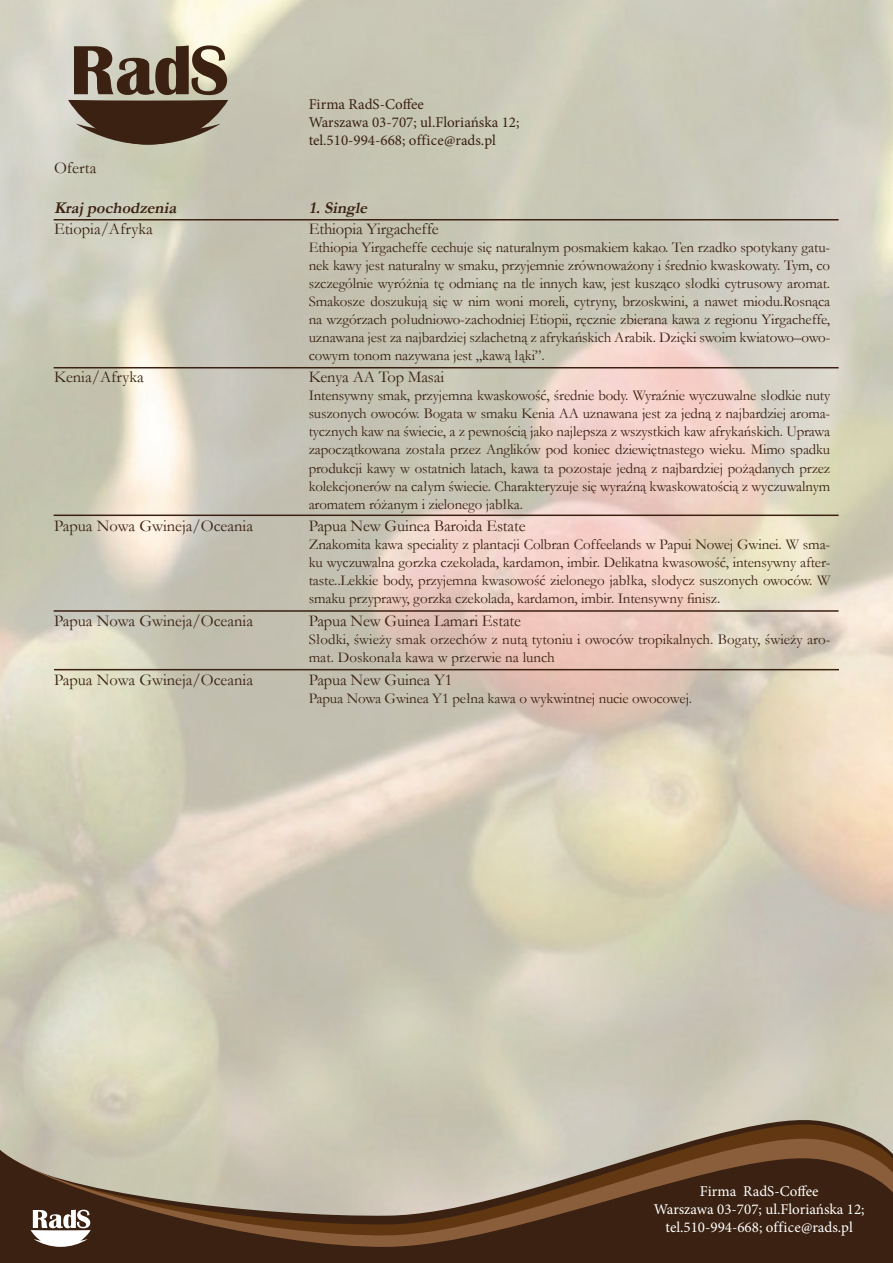
<style>
.page{position:relative;width:893px;height:1263px;background:#fff}
.page>*{position:absolute;margin:0;border:0;box-sizing:border-box;transform-origin:0 0}
.t1{font:16.5px "Garamond";letter-spacing:-.01em;color:#3a2111}
.t2{font:italic 700 16.5px "Garamond";color:#3a2111}
.t3{font:15px/18px "Garamond";letter-spacing:-.01em;color:#3a2111;text-align:justify}
.t4{font:15px/18px "Minion Pro";color:#fff;text-align:center}
.t5{font:15px/18px "Minion Pro";color:#3a2111}
</style>
<div class="page">
<img style="left:0;top:0;width:893px;height:1107px">
<svg style="left:68px;top:45px;width:160px;height:100px;background:#766757"></svg>
<svg style="left:0;top:1107px;width:893px;height:4px;background:#cecab7"></svg>
<svg style="left:0;top:1111px;width:893px;height:14px;background:#cac6b3"></svg>
<svg style="left:0;top:1125px;width:893px;height:20px;background:#b9af9a"></svg>
<svg style="left:0;top:1145px;width:893px;height:118px;background:#725c48"></svg>
<svg style="left:31px;top:1210px;width:60px;height:37px"></svg>
<hr style="left:54px;top:367px;width:785px;height:1px;background:#3a2111">
<hr style="left:54px;top:219px;width:785px;height:1px;background:#3a2111">
<hr style="left:54px;top:514px;width:785px;height:2px;background:#3a2111">
<hr style="left:54px;top:610px;width:785px;height:2px;background:#3a2111">
<hr style="left:54px;top:669px;width:785px;height:1px;background:#3a2111">
<p class="t5" style="left:309px;top:96px;width:212px">Firma RadS-Coffee<br>Warszawa 03-707; ul.Floriańska 12; tel.510-994-668; office@rads.pl</p>
<p class="t1" style="left:54px;top:157px;width:44px">Oferta</p>
<p class="t2" style="left:54px;top:196px;width:128px">Krajpochodzenia</p>
<p class="t2" style="left:309px;top:196px;width:63px">1.Single</p>
<p class="t1" style="left:54px;top:217px;width:100px">Etiopia/Afryka</p>
<p class="t1" style="left:54px;top:366px;width:91px">Kenia/Afryka</p>
<p class="t1" style="left:54px;top:515px;width:201px">Papua Nowa Gwineja/Oceania</p>
<p class="t1" style="left:54px;top:610px;width:201px">Papua Nowa Gwineja/Oceania</p>
<p class="t1" style="left:54px;top:668px;width:201px">Papua Nowa Gwineja/Oceania</p>
<p class="t1" style="left:309px;top:217px;width:132px">Ethiopia Yirgacheffe</p>
<p class="t3" style="left:309px;top:238px;width:523px">Ethiopia Yirgacheffe cechuje się naturalnym posmakiem kakao. Ten rzadko spotykany gatu&shy;nek kawy jest naturalny w smaku, przyjemnie zrównoważony i średnio kwaskowaty. Tym, co szczególnie wyróżnia tę odmianę na tle innych kaw, jest kusząco słodki cytrusowy aromat.<br>Smakosze doszukują się w nim woni moreli, cytryny, brzoskwini, a nawet miodu.Rosnąca na wzgórzach południowo-zachodniej Etiopii, ręcznie zbierana kawa z regionu Yirgacheffe, uznawana jest za najbardziej szlachetną z afrykańskich Arabik. Dzięki swoim kwiatowo–owo&shy;cowym tonom nazywana jest „kawą łąki”.</p>
<p class="t1" style="left:309px;top:366px;width:137px">Kenya AA Top Masai</p>
<p class="t3" style="left:309px;top:386px;width:523px">Intensywny smak, przyjemna kwaskowość, średnie body. Wyraźnie wyczuwalne słodkie nuty suszonych owoców. Bogata w smaku Kenia AA uznawana jest za jedną z najbardziej aroma&shy;tycznych kaw na świecie, a z pewnością jako najlepsza z wszystkich kaw afrykańskich. Uprawa zapoczątkowana została przez Anglików pod koniec dziewiętnastego wieku. Mimo spadku produkcji kawy w ostatnich latach, kawa ta pozostaje jedną z najbardziej pożądanych przez kolekcjonerów na całym świecie. Charakteryzuje się wyraźną kwaskowatością z wyczuwalnym aromatem różanym i zielonego jabłka.</p>
<p class="t1" style="left:309px;top:515px;width:218px">Papua New Guinea Baroida Estate</p>
<p class="t3" style="left:309px;top:535px;width:523px">Znakomita kawa speciality z plantacji Colbran Coffeelands w Papui Nowej Gwinei. W sma&shy;ku wyczuwalna gorzka czekolada, kardamon, imbir. Delikatna kwasowość, intensywny after&shy;taste..Lekkie body, przyjemna kwasowość zielonego jabłka, słodycz suszonych owoców. W smaku przyprawy, gorzka czekolada, kardamon, imbir. Intensywny finisz.</p>
<p class="t1" style="left:309px;top:610px;width:214px">Papua New Guinea Lamari Estate</p>
<p class="t3" style="left:309px;top:630px;width:523px">Słodki, świeży smak orzechów z nutą tytoniu i owoców tropikalnych. Bogaty, świeży aro&shy;mat. Doskonała kawa w przerwie na lunch</p>
<p class="t1" style="left:309px;top:668px;width:145px">Papua New Guinea Y1</p>
<p class="t3" style="left:309px;top:689px;width:385px">Papua Nowa Gwinea Y1 pełna kawa o wykwintnej nucie owocowej.</p>
<p class="t4" style="left:654px;top:1182px;width:212px">Firma RadS-Coffee<br>Warszawa 03-707; ul.Floriańska 12; tel.510-994-668; office@rads.pl</p>
</div>
